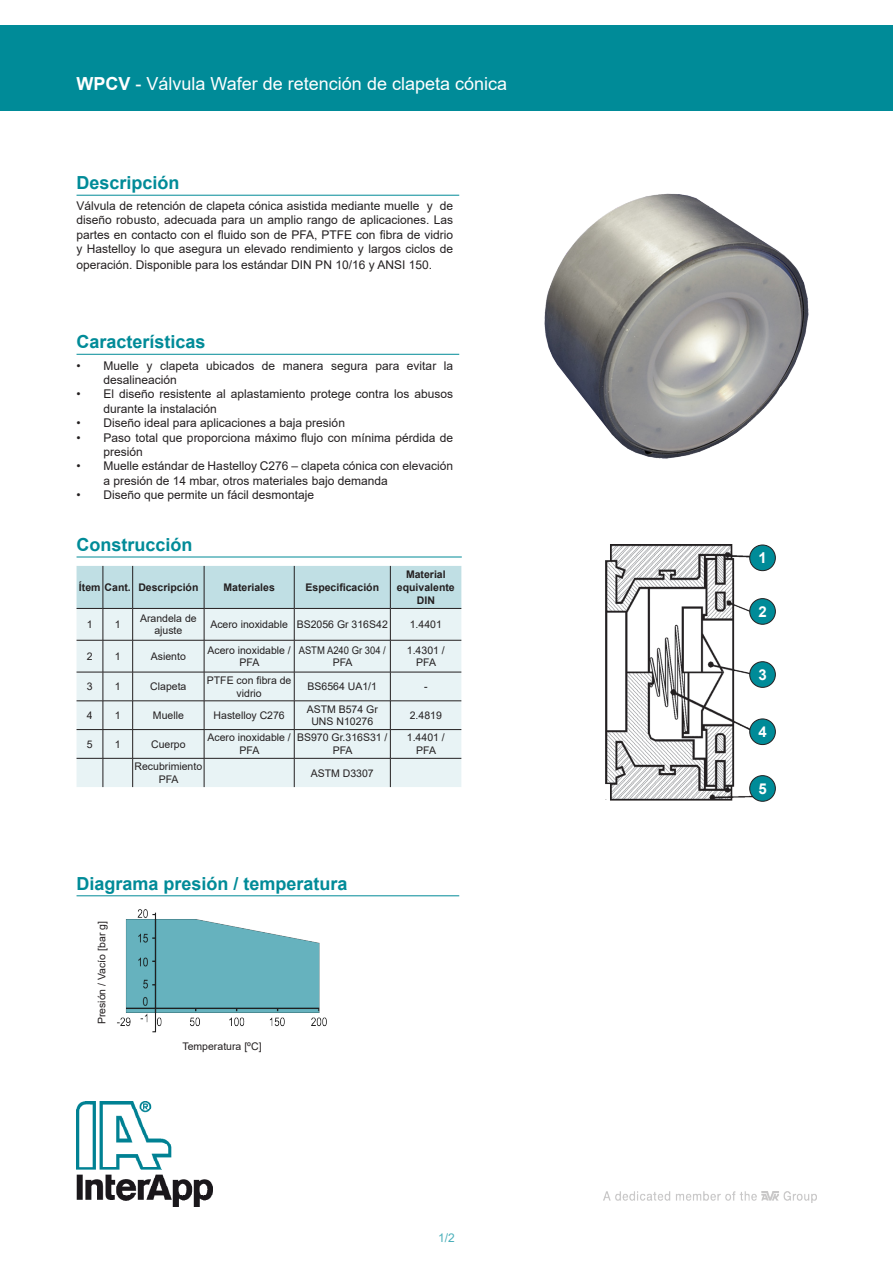
<style>
.page{position:relative;width:893px;height:1263px;background:#fff}
.page>*{position:absolute;margin:0;border:0;box-sizing:border-box;transform-origin:0 0}
.t1{font:700 18px "Arial";color:#008b98}
.t2{font:18px "Arial";color:#fff}
.t3{font:700 15px "Arial";color:#fff}
.t4{font:12px/14.4px "Arial";color:#231f20}
.t5{font:12px "Arial";color:#4aafba}
.t6{font:10.5px/12.6px "Arial";color:#231f20;text-align:center}
.t7{font:700 10.5px/12.6px "Arial";color:#231f20;text-align:center}
.t8{font:10.5px "Arial";color:#231f20;scale:.9 1}
.s1{font-weight:700}
</style>
<div class="page">
<div style="left:0;top:26px;width:893px;height:85px;background:#008b98"></div>
<img style="left:77px;top:1101px;width:136px;height:105px">
<img style="left:604px;top:1192px;width:212px;height:10px">
<img style="left:544px;top:193px;width:265px;height:266px">
<img style="left:605px;top:544px;width:149px;height:257px">
<div style="left:750px;top:545px;width:25px;height:26px;background:#008b98;border-radius:50%"></div>
<div style="left:749px;top:544px;width:27px;height:27px;border:1px solid #231f20;border-radius:50%"></div>
<div style="left:750px;top:599px;width:25px;height:25px;background:#008b98;border-radius:50%"></div>
<div style="left:749px;top:598px;width:27px;height:27px;border:1px solid #231f20;border-radius:50%"></div>
<div style="left:750px;top:662px;width:25px;height:25px;background:#008b98;border-radius:50%"></div>
<div style="left:749px;top:661px;width:27px;height:27px;border:1px solid #231f20;border-radius:50%"></div>
<div style="left:750px;top:719px;width:25px;height:25px;background:#008b98;border-radius:50%"></div>
<div style="left:749px;top:718px;width:27px;height:27px;border:1px solid #231f20;border-radius:50%"></div>
<div style="left:750px;top:776px;width:25px;height:25px;background:#008b98;border-radius:50%"></div>
<div style="left:749px;top:775px;width:27px;height:27px;border:1px solid #231f20;border-radius:50%"></div>
<img style="left:117px;top:909px;width:210px;height:124px">
<hr style="left:77px;top:195px;width:382px;height:1px;background:#008b98">
<hr style="left:77px;top:354px;width:382px;height:1px;background:#008b98">
<hr style="left:77px;top:557px;width:385px;height:1px;background:#008b98">
<div style="left:77px;top:609px;width:384px;height:178px;background:#e8f3f5"></div>
<hr style="left:103px;top:609px;width:1px;height:31px;background:#231f20">
<hr style="left:132px;top:609px;width:1px;height:31px;background:#231f20">
<hr style="left:204px;top:609px;width:1px;height:31px;background:#231f20">
<hr style="left:294px;top:609px;width:1px;height:31px;background:#231f20">
<hr style="left:390px;top:609px;width:1px;height:31px;background:#231f20">
<svg style="left:77px;top:640px;width:26px;height:1px"></svg>
<hr style="left:103px;top:640px;width:30px;height:1px;background:#231f20">
<hr style="left:103px;top:640px;width:1px;height:32px;background:#231f20">
<hr style="left:133px;top:640px;width:71px;height:1px;background:#231f20">
<hr style="left:132px;top:640px;width:1px;height:32px;background:#231f20">
<hr style="left:204px;top:640px;width:90px;height:1px;background:#231f20">
<hr style="left:204px;top:640px;width:1px;height:32px;background:#231f20">
<hr style="left:294px;top:640px;width:96px;height:1px;background:#231f20">
<hr style="left:294px;top:640px;width:1px;height:32px;background:#231f20">
<hr style="left:390px;top:640px;width:71px;height:1px;background:#231f20">
<hr style="left:390px;top:640px;width:1px;height:32px;background:#231f20">
<hr style="left:103px;top:672px;width:30px;height:1px;background:#231f20">
<hr style="left:133px;top:672px;width:71px;height:1px;background:#231f20">
<hr style="left:204px;top:672px;width:90px;height:1px;background:#231f20">
<hr style="left:294px;top:672px;width:96px;height:1px;background:#231f20">
<hr style="left:390px;top:672px;width:71px;height:1px;background:#231f20">
<hr style="left:103px;top:700px;width:30px;height:1px;background:#231f20">
<hr style="left:133px;top:700px;width:71px;height:1px;background:#231f20">
<hr style="left:204px;top:700px;width:90px;height:1px;background:#231f20">
<hr style="left:294px;top:700px;width:96px;height:1px;background:#231f20">
<hr style="left:390px;top:700px;width:71px;height:1px;background:#231f20">
<hr style="left:103px;top:729px;width:30px;height:1px;background:#231f20">
<hr style="left:133px;top:729px;width:71px;height:1px;background:#231f20">
<hr style="left:204px;top:729px;width:90px;height:1px;background:#231f20">
<hr style="left:294px;top:729px;width:96px;height:1px;background:#231f20">
<hr style="left:390px;top:729px;width:71px;height:1px;background:#231f20">
<svg style="left:132px;top:672px;width:1px;height:115px"></svg>
<svg style="left:204px;top:672px;width:1px;height:115px"></svg>
<svg style="left:294px;top:672px;width:1px;height:115px"></svg>
<svg style="left:390px;top:672px;width:1px;height:115px"></svg>
<div style="left:77px;top:566px;width:384px;height:43px;background:#c0dfe4"></div>
<hr style="left:103px;top:608px;width:30px;height:1px;background:#231f20">
<hr style="left:133px;top:608px;width:71px;height:1px;background:#231f20">
<hr style="left:204px;top:608px;width:90px;height:1px;background:#231f20">
<hr style="left:294px;top:608px;width:96px;height:1px;background:#231f20">
<hr style="left:390px;top:608px;width:71px;height:1px;background:#231f20">
<svg style="left:77px;top:672px;width:27px;height:115px;background:#dae4e6"></svg>
<hr style="left:103px;top:758px;width:30px;height:1px;background:#231f20">
<hr style="left:133px;top:758px;width:71px;height:1px;background:#231f20">
<hr style="left:204px;top:758px;width:90px;height:1px;background:#231f20">
<hr style="left:294px;top:758px;width:96px;height:1px;background:#231f20">
<hr style="left:390px;top:758px;width:71px;height:1px;background:#231f20">
<hr style="left:77px;top:895px;width:382px;height:1px;background:#008b98">
<p class="t2" style="left:77px;top:71px;width:432px"><span class="s1">WPCV</span> - Válvula Wafer de retención de clapeta cónica</p>
<p class="t1" style="left:77px;top:170px;width:105px">Descripción</p>
<p class="t4" style="left:77px;top:198px;width:378px;text-align:justify">Válvula de retención de clapeta cónica asistida mediante muelle y de diseño robusto, adecuada para un amplio rango de aplicaciones. Las partes en contacto con el fluido son de PFA, PTFE con fibra de vidrio y Hastelloy lo que asegura un elevado rendimiento y largos ciclos de</p>
<p class="t4" style="left:77px;top:258px;width:357px">operación. Disponible para los estándar DIN PN 10/16 y ANSI 150.</p>
<p class="t1" style="left:77px;top:329px;width:131px">Características</p>
<p class="t4" style="left:104px;top:358px;width:351px;text-indent:-27px">• Muelle y clapeta ubicados de manera segura para evitar la desalineación</p>
<p class="t4" style="left:104px;top:387px;width:351px;text-indent:-27px">• El diseño resistente al aplastamiento protege contra los abusos durante la instalación</p>
<p class="t4" style="left:77px;top:416px;width:270px">• Diseño ideal para aplicaciones a baja presión</p>
<p class="t4" style="left:104px;top:430px;width:351px;text-indent:-27px">• Paso total que proporciona máximo flujo con mínima pérdida de presión</p>
<p class="t4" style="left:104px;top:459px;width:351px;text-indent:-27px">• Muelle estándar de Hastelloy C276 – clapeta cónica con elevación a presión de 14 mbar, otros materiales bajo demanda</p>
<p class="t4" style="left:77px;top:488px;width:239px">• Diseño que permite un fácil desmontaje</p>
<p class="t1" style="left:77px;top:532px;width:118px">Construcción</p>
<p class="t7" style="left:79px;top:581px;width:53px">Ítem Cant.</p>
<p class="t7" style="left:138px;top:581px;width:62px">Descripción</p>
<p class="t7" style="left:223px;top:581px;width:53px">Materiales</p>
<p class="t7" style="left:306px;top:581px;width:75px">Especificación</p>
<p class="t7" style="left:406px;top:568px;width:41px">Material</p>
<p class="t7" style="left:397px;top:581px;width:59px">equivalente<br>DIN</p>
<p class="t6" style="left:87px;top:618px;width:7px">1</p>
<p class="t6" style="left:115px;top:618px;width:7px">1</p>
<p class="t6" style="left:140px;top:612px;width:58px">Arandela de</p>
<p class="t6" style="left:154px;top:624px;width:30px">ajuste</p>
<p class="t6" style="left:87px;top:650px;width:7px">2</p>
<p class="t6" style="left:115px;top:650px;width:7px">1</p>
<p class="t6" style="left:151px;top:650px;width:37px">Asiento</p>
<p class="t6" style="left:210px;top:618px;width:79px">Acero inoxidable</p>
<p class="t6" style="left:297px;top:618px;width:93px">BS2056 Gr 316S42</p>
<p class="t6" style="left:410px;top:618px;width:34px">1.4401</p>
<p class="t6" style="left:207px;top:644px;width:85px">Acero inoxidable /</p>
<p class="t6" style="left:240px;top:656px;width:21px">PFA</p>
<p class="t8" style="left:299px;top:643px;width:98px">ASTM A240 Gr 304 /</p>
<p class="t6" style="left:333px;top:656px;width:21px">PFA</p>
<p class="t6" style="left:407px;top:644px;width:39px">1.4301 /</p>
<p class="t6" style="left:416px;top:656px;width:21px">PFA</p>
<p class="t6" style="left:87px;top:680px;width:7px">3</p>
<p class="t6" style="left:115px;top:680px;width:7px">1</p>
<p class="t6" style="left:150px;top:680px;width:38px">Clapeta</p>
<p class="t6" style="left:207px;top:674px;width:86px">PTFE con fibra de vidrio</p>
<p class="t6" style="left:308px;top:680px;width:71px">BS6564 UA1/1</p>
<p class="t6" style="left:424px;top:680px;width:5px">-</p>
<p class="t6" style="left:87px;top:709px;width:7px">4</p>
<p class="t6" style="left:115px;top:709px;width:7px">1</p>
<p class="t6" style="left:153px;top:709px;width:32px">Muelle</p>
<p class="t6" style="left:214px;top:709px;width:73px">Hastelloy C276</p>
<p class="t6" style="left:307px;top:703px;width:73px">ASTM B574 Gr</p>
<p class="t6" style="left:311px;top:715px;width:63px">UNS N10276</p>
<p class="t6" style="left:410px;top:709px;width:34px">2.4819</p>
<p class="t6" style="left:87px;top:738px;width:7px">5</p>
<p class="t6" style="left:115px;top:738px;width:7px">1</p>
<p class="t6" style="left:151px;top:738px;width:36px">Cuerpo</p>
<p class="t6" style="left:207px;top:731px;width:85px">Acero inoxidable /</p>
<p class="t6" style="left:240px;top:744px;width:21px">PFA</p>
<p class="t6" style="left:297px;top:731px;width:92px">BS970 Gr.316S31 /</p>
<p class="t6" style="left:333px;top:744px;width:21px">PFA</p>
<p class="t6" style="left:135px;top:760px;width:69px">Recubrimiento</p>
<p class="t6" style="left:159px;top:773px;width:21px">PFA</p>
<p class="t6" style="left:311px;top:766px;width:65px">ASTM D3307</p>
<p class="t6" style="left:407px;top:731px;width:39px">1.4401 /</p>
<p class="t6" style="left:416px;top:744px;width:21px">PFA</p>
<p class="t1" style="left:77px;top:871px;width:273px">Diagrama presión / temperatura</p>
<p class="t6" style="left:95px;top:1024px;width:105px;rotate:-90deg">Presión / Vacío [bar g]</p>
<p class="t6" style="left:182px;top:1039px;width:81px">Temperatura [ºC]</p>
<p class="t5" style="left:438px;top:1229px;width:18px">1/2</p>
<p class="t3" style="left:758px;top:547px;width:10px">1</p>
<p class="t3" style="left:758px;top:601px;width:10px">2</p>
<p class="t3" style="left:758px;top:664px;width:10px">3</p>
<p class="t3" style="left:758px;top:721px;width:10px">4</p>
<p class="t3" style="left:758px;top:778px;width:10px">5</p>
</div>
